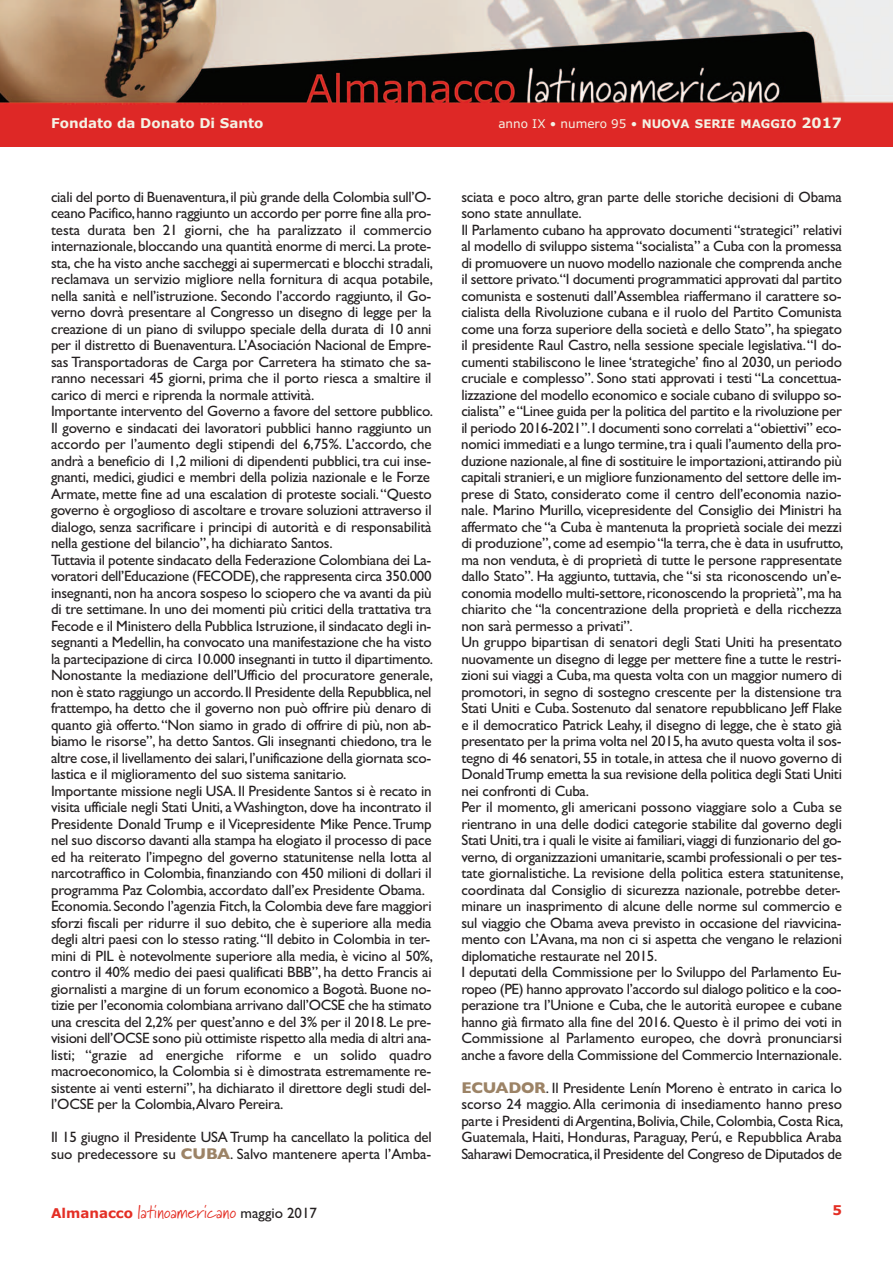
<style>
.page{position:relative;width:893px;height:1263px;background:#fff}
.page>*{position:absolute;margin:0;border:0;box-sizing:border-box;transform-origin:0 0}
.t1{font:18px "Marydale";letter-spacing:.01em;color:#e42f25}
.t2{font:15px/16.5px "Gill Sans";letter-spacing:-.015em;color:#231f20}
.t3{font:700 13.5px "Verdana";color:#f4f2e4}
.t4{font:700 13.5px "Verdana";color:#e42f25}
.t5{font:12px "Verdana";color:#f4f2e4}
.s1{font-weight:700;font-size:11.85px}
.s2{font-weight:700;font-size:14.25px}
.s3{font-weight:700;font-size:15.75px;color:#9c8366}
.s4{font-family:"Verdana";font-weight:700;font-size:13.5px}
.s5{font-family:"Gill Sans";font-size:15px;color:#231f20}
</style>
<div class="page">
<img style="left:0;top:0;width:893px;height:105px">
<div style="left:0;top:105px;width:893px;height:42px;background:#de2826"></div>
<p class="t3" style="left:51px;top:115px;width:214px">Fondato da Donato Di Santo</p>
<p class="t5" style="left:498px;top:117px;width:345px">anno IX • numero 95 • <span class="s1">NUOVA SERIE MAGGIO</span> <span class="s2">2017</span></p>
<p class="t2" style="left:51px;top:188px;width:384px">ciali del porto di Buenaventura,il più grande della Colombia sull’O&shy;ceano Pacifico,hanno raggiunto un accordo per porre fine alla pro&shy;testa durata ben 21 giorni, che ha paralizzato il commercio internazionale,bloccando una quantità enorme di merci.La prote&shy;sta, che ha visto anche saccheggi ai supermercati e blocchi stradali, reclamava un servizio migliore nella fornitura di acqua potabile, nella sanità e nell’istruzione. Secondo l’accordo raggiunto, il Go&shy;verno dovrà presentare al Congresso un disegno di legge per la creazione di un piano di sviluppo speciale della durata di 10 anni per il distretto di Buenaventura.L’Asociación Nacional de Empre&shy;sas Transportadoras de Carga por Carretera ha stimato che sa&shy;ranno necessari 45 giorni, prima che il porto riesca a smaltire il carico di merci e riprenda la normale attività.<br>Importante intervento del Governo a favore del settore pubblico.<br>Il governo e sindacati dei lavoratori pubblici hanno raggiunto un accordo per l’aumento degli stipendi del 6,75%. L’accordo, che andrà a beneficio di 1,2 milioni di dipendenti pubblici, tra cui inse&shy;gnanti, medici, giudici e membri della polizia nazionale e le Forze Armate, mette fine ad una escalation di proteste sociali.“Questo governo è orgoglioso di ascoltare e trovare soluzioni attraverso il dialogo, senza sacrificare i principi di autorità e di responsabilità nella gestione del bilancio”, ha dichiarato Santos.<br>Tuttavia il potente sindacato della Federazione Colombiana dei La&shy;voratori dell’Educazione (FECODE),che rappresenta circa 350.000 insegnanti,non ha ancora sospeso lo sciopero che va avanti da più di tre settimane. In uno dei momenti più critici della trattativa tra Fecode e il Ministero della Pubblica Istruzione,il sindacato degli in&shy;segnanti a Medellin,ha convocato una manifestazione che ha visto la partecipazione di circa 10.000 insegnanti in tutto il dipartimento.<br>Nonostante la mediazione dell’Ufficio del procuratore generale, non è stato raggiungo un accordo.Il Presidente della Repubblica,nel frattempo, ha detto che il governo non può offrire più denaro di quanto già offerto.“Non siamo in grado di offrire di più, non ab&shy;biamo le risorse”, ha detto Santos. Gli insegnanti chiedono, tra le altre cose,il livellamento dei salari,l’unificazione della giornata sco&shy;lastica e il miglioramento del suo sistema sanitario.<br>Importante missione negli USA.Il Presidente Santos si è recato in visita ufficiale negli Stati Uniti, aWashington, dove ha incontrato il Presidente Donald Trump e il Vicepresidente Mike Pence.Trump nel suo discorso davanti alla stampa ha elogiato il processo di pace ed ha reiterato l’impegno del governo statunitense nella lotta al narcotraffico in Colombia, finanziando con 450 milioni di dollari il programma Paz Colombia, accordato dall’ex Presidente Obama.<br>Economia.Secondo l’agenzia Fitch,la Colombia deve fare maggiori sforzi fiscali per ridurre il suo debito, che è superiore alla media degli altri paesi con lo stesso rating.“Il debito in Colombia in ter&shy;mini di PIL è notevolmente superiore alla media, è vicino al 50%, contro il 40% medio dei paesi qualificati BBB”, ha detto Francis ai giornalisti a margine di un forum economico a Bogotà. Buone no&shy;tizie per l’economia colombiana arrivano dall’OCSE che ha stimato una crescita del 2,2% per quest’anno e del 3% per il 2018. Le pre&shy;visioni dell’OCSE sono più ottimiste rispetto alla media di altri ana&shy;listi; “grazie ad energiche riforme e un solido quadro macroeconomico, la Colombia si è dimostrata estremamente re&shy;sistente ai venti esterni”, ha dichiarato il direttore degli studi del&shy;l’OCSE per la Colombia,Alvaro Pereira.</p>
<p class="t2" style="left:51px;top:1129px;width:382px">Il 15 giugno il Presidente USA Trump ha cancellato la politica del suo predecessore su <span class="s3">CUBA</span>. Salvo mantenere aperta l’Amba-</p>
<p class="t2" style="left:461px;top:188px;width:384px">sciata e poco altro, gran parte delle storiche decisioni di Obama sono state annullate.<br>Il Parlamento cubano ha approvato documenti “strategici” relativi al modello di sviluppo sistema“socialista” a Cuba con la promessa di promuovere un nuovo modello nazionale che comprenda anche il settore privato.“I documenti programmatici approvati dal partito comunista e sostenuti dall’Assemblea riaffermano il carattere so&shy;cialista della Rivoluzione cubana e il ruolo del Partito Comunista come una forza superiore della società e dello Stato”, ha spiegato il presidente Raul Castro, nella sessione speciale legislativa.“I do&shy;cumenti stabiliscono le linee ‘strategiche’ fino al 2030, un periodo cruciale e complesso”. Sono stati approvati i testi “La concettua&shy;lizzazione del modello economico e sociale cubano di sviluppo so&shy;cialista” e“Linee guida per la politica del partito e la rivoluzione per il periodo 2016-2021”.I documenti sono correlati a“obiettivi” eco&shy;nomici immediati e a lungo termine,tra i quali l’aumento della pro&shy;duzione nazionale,al fine di sostituire le importazioni,attirando più capitali stranieri,e un migliore funzionamento del settore delle im&shy;prese di Stato, considerato come il centro dell’economia nazio&shy;nale. Marino Murillo, vicepresidente del Consiglio dei Ministri ha affermato che “a Cuba è mantenuta la proprietà sociale dei mezzi di produzione”,come ad esempio“la terra,che è data in usufrutto, ma non venduta, è di proprietà di tutte le persone rappresentate dallo Stato”. Ha aggiunto, tuttavia, che “si sta riconoscendo un’e&shy;conomia modello multi-settore,riconoscendo la proprietà”,ma ha chiarito che “la concentrazione della proprietà e della ricchezza non sarà permesso a privati”.<br>Un gruppo bipartisan di senatori degli Stati Uniti ha presentato nuovamente un disegno di legge per mettere fine a tutte le restri&shy;zioni sui viaggi a Cuba,ma questa volta con un maggior numero di promotori, in segno di sostegno crescente per la distensione tra Stati Uniti e Cuba. Sostenuto dal senatore repubblicano Jeff Flake e il democratico Patrick Leahy, il disegno di legge, che è stato già presentato per la prima volta nel 2015,ha avuto questa volta il sos&shy;tegno di 46 senatori,55 in totale,in attesa che il nuovo governo di DonaldTrump emetta la sua revisione della politica degli Stati Uniti nei confronti di Cuba.<br>Per il momento, gli americani possono viaggiare solo a Cuba se rientrano in una delle dodici categorie stabilite dal governo degli Stati Uniti,tra i quali le visite ai familiari,viaggi di funzionario del go&shy;verno, di organizzazioni umanitarie,scambi professionali o per tes&shy;tate giornalistiche. La revisione della politica estera statunitense, coordinata dal Consiglio di sicurezza nazionale, potrebbe deter&shy;minare un inasprimento di alcune delle norme sul commercio e sul viaggio che Obama aveva previsto in occasione del riavvicina&shy;mento con L’Avana, ma non ci si aspetta che vengano le relazioni diplomatiche restaurate nel 2015.<br>I deputati della Commissione per lo Sviluppo del Parlamento Eu&shy;ropeo (PE) hanno approvato l’accordo sul dialogo politico e la coo&shy;perazione tra l’Unione e Cuba, che le autorità europee e cubane hanno già firmato alla fine del 2016. Questo è il primo dei voti in Commissione al Parlamento europeo, che dovrà pronunciarsi anche a favore della Commissione del Commercio Internazionale.</p>
<p class="t2" style="left:461px;top:1079px;width:384px;text-align:justify"><span class="s3">ECUADOR</span>. Il Presidente Lenín Moreno è entrato in carica lo scorso 24 maggio.Alla cerimonia di insediamento hanno preso parte i Presidenti diArgentina,Bolivia,Chile,Colombia,Costa Rica, Guatemala, Haiti, Honduras, Paraguay, Perú, e Repubblica Araba Saharawi Democratica,il Presidente del Congreso de Diputados de</p>
<p class="t1" style="left:51px;top:1201px;width:268px"><span class="s4">Almanacco</span> latinoamericano <span class="s5">maggio 2017</span></p>
<p class="t4" style="left:832px;top:1202px;width:11px">5</p>
</div>
